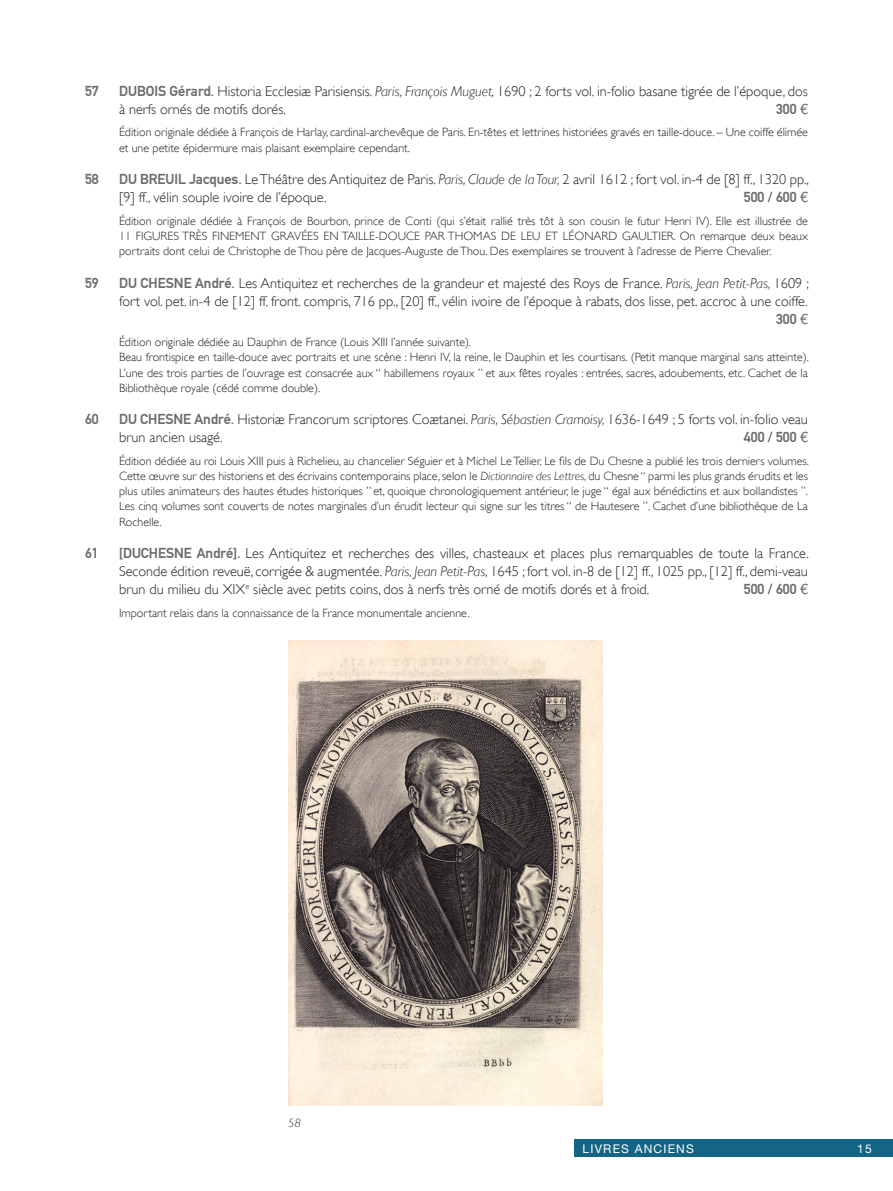
<style>
.page{position:relative;width:893px;height:1191px;background:#fff}
.page>*{position:absolute;margin:0;border:0;box-sizing:border-box;transform-origin:0 0}
.t1{font:300 14.25px/17.9px "Gill Sans";color:#231f20}
.t2{font:500 14.25px "DIN Mittelschrift V";color:#6c6d70}
.t3{font:300 12px/15.1px "Gill Sans";color:#231f20}
.t4{font:12px "Helvetica Neue";letter-spacing:.1em;color:#fff}
.t5{font:italic 300 12px "Gill Sans";color:#231f20}
.s1{font-family:"DIN Mittelschrift V";font-weight:500;color:#6c6d70}
.s2{font-style:italic}
.s3{font-family:"Helvetica Neue LT Pro";font-weight:400}
.s4{font-style:inherit}
</style>
<div class="page">
<div style="left:574px;top:1140px;width:319px;height:17px;background:#136485"></div>
<img style="left:288px;top:640px;width:315px;height:465px">
<p class="t2" style="left:85px;top:82px;width:15px">57</p>
<p class="t1" style="left:119px;top:82px;width:690px"><span class="s1">DUBOIS Gérard.</span> Historia Ecclesiæ Parisiensis. <span class="s2">Paris, François Muguet,</span> 1690 ; 2 forts vol. in-folio basane tigrée de l’époque, dos à nerfs ornés de motifs dorés.</p>
<p class="t2" style="left:776px;top:100px;width:33px">300 <span class="s3">€</span></p>
<p class="t3" style="left:119px;top:125px;width:690px">Édition originale dédiée à François de Harlay, cardinal-archevêque de Paris. En-têtes et lettrines historiées gravés en taille-douce. – Une coiffe élimée et une petite épidermure mais plaisant exemplaire cependant.</p>
<p class="t2" style="left:85px;top:171px;width:15px">58</p>
<p class="t1" style="left:119px;top:170px;width:692px"><span class="s1">DU BREUIL Jacques.</span> Le Théâtre des Antiquitez de Paris. <span class="s2">Paris, Claude de la Tour,</span> 2 avril 1612 ; fort vol. in-4 de [8] ff., 1320 pp., [9] ff., vélin souple ivoire de l’époque.</p>
<p class="t2" style="left:744px;top:189px;width:65px">500 / 600 <span class="s3">€</span></p>
<p class="t3" style="left:119px;top:213px;width:690px;text-align:justify">Édition originale dédiée à François de Bourbon, prince de Conti (qui s’était rallié très tôt à son cousin le futur Henri IV). Elle est illustrée de 11 FIGURES TRÈS FINEMENT GRAVÉES EN TAILLE-DOUCE PAR THOMAS DE LEU ET LÉONARD GAULTIER. <span class="s4">O</span>n remarque deux beaux portraits dont celui de Christophe de Thou père de Jacques-Auguste de Thou. Des exemplaires se trouvent à l’adresse de Pierre Chevalier.</p>
<p class="t2" style="left:85px;top:274px;width:15px">59</p>
<p class="t1" style="left:119px;top:274px;width:691px"><span class="s1">DU CHESNE André.</span> Les Antiquitez et recherches de la grandeur et majesté des Roys de France. <span class="s2">Paris, Jean Petit-Pas,</span> 1609 ; fort vol. pet. in-4 de [12] ff. front. compris, 716 pp., [20] ff., vélin ivoire de l’époque à rabats, dos lisse, pet. accroc à une coiffe.</p>
<p class="t2" style="left:776px;top:310px;width:33px">300 <span class="s3">€</span></p>
<p class="t3" style="left:119px;top:335px;width:691px">Édition originale dédiée au Dauphin de France (Louis XIII l’année suivante).<br>Beau frontispice en taille-douce avec portraits et une scène : Henri IV, la reine, le Dauphin et les courtisans. (Petit manque marginal sans atteinte).<br>L’une des trois parties de l’ouvrage est consacrée aux “ habillemens royaux ” et aux fêtes royales : entrées, sacres, adoubements, etc. Cachet de la Bibliothèque royale (cédé comme double).</p>
<p class="t2" style="left:85px;top:411px;width:15px">60</p>
<p class="t1" style="left:119px;top:411px;width:690px"><span class="s1">DU CHESNE André.</span> Historiæ Francorum scriptores Coætanei. <span class="s2">Paris, Sébastien Cramoisy,</span> 1636-1649 ; 5 forts vol. in-folio veau brun ancien usagé.</p>
<p class="t2" style="left:744px;top:429px;width:65px">400 / 500 <span class="s3">€</span></p>
<p class="t3" style="left:119px;top:453px;width:691px;text-align:justify">Édition dédiée au roi Louis XIII puis à Richelieu, au chancelier Séguier et à Michel Le Tellier. Le fils de Du Chesne a publié les trois derniers volumes.<br>Cette œuvre sur des historiens et des écrivains contemporains place, selon le <span class="s2">Dictionnaire des Lettres,</span> du Chesne “ parmi les plus grands érudits et les plus utiles animateurs des hautes études historiques ” et, quoique chronologiquement antérieur, le juge “ égal aux bénédictins et aux bollandistes ”.<br>Les cinq volumes sont couverts de notes marginales d’un érudit lecteur qui signe sur les titres “ de Hautesere ”. Cachet d’une bibliothèque de La Rochelle.</p>
<p class="t2" style="left:85px;top:545px;width:15px">61</p>
<p class="t1" style="left:119px;top:544px;width:691px;text-align:justify"><span class="s1">[DUCHESNE André].</span> Les Antiquitez et recherches des villes, chasteaux et places plus remarquables de toute la France.<br>Seconde édition reveuë, corrigée &amp; augmentée. <span class="s2">Paris, Jean Petit-Pas,</span> 1645 ; fort vol. in-8 de [12] ff., 1025 pp., [12] ff., demi-veau brun du milieu du XIX<sup>e</sup> siècle avec petits coins, dos à nerfs très orné de motifs dorés et à froid.</p>
<p class="t2" style="left:744px;top:580px;width:65px">500 / 600 <span class="s3">€</span></p>
<p class="t3" style="left:119px;top:605px;width:352px">Important relais dans la connaissance de la France monumentale ancienne.</p>
<p class="t5" style="left:288px;top:1116px;width:14px">58</p>
<p class="t4" style="left:583px;top:1141px;width:113px">LIVRES ANCIENS</p>
<p class="t4" style="left:857px;top:1141px;width:16px">15</p>
</div>
